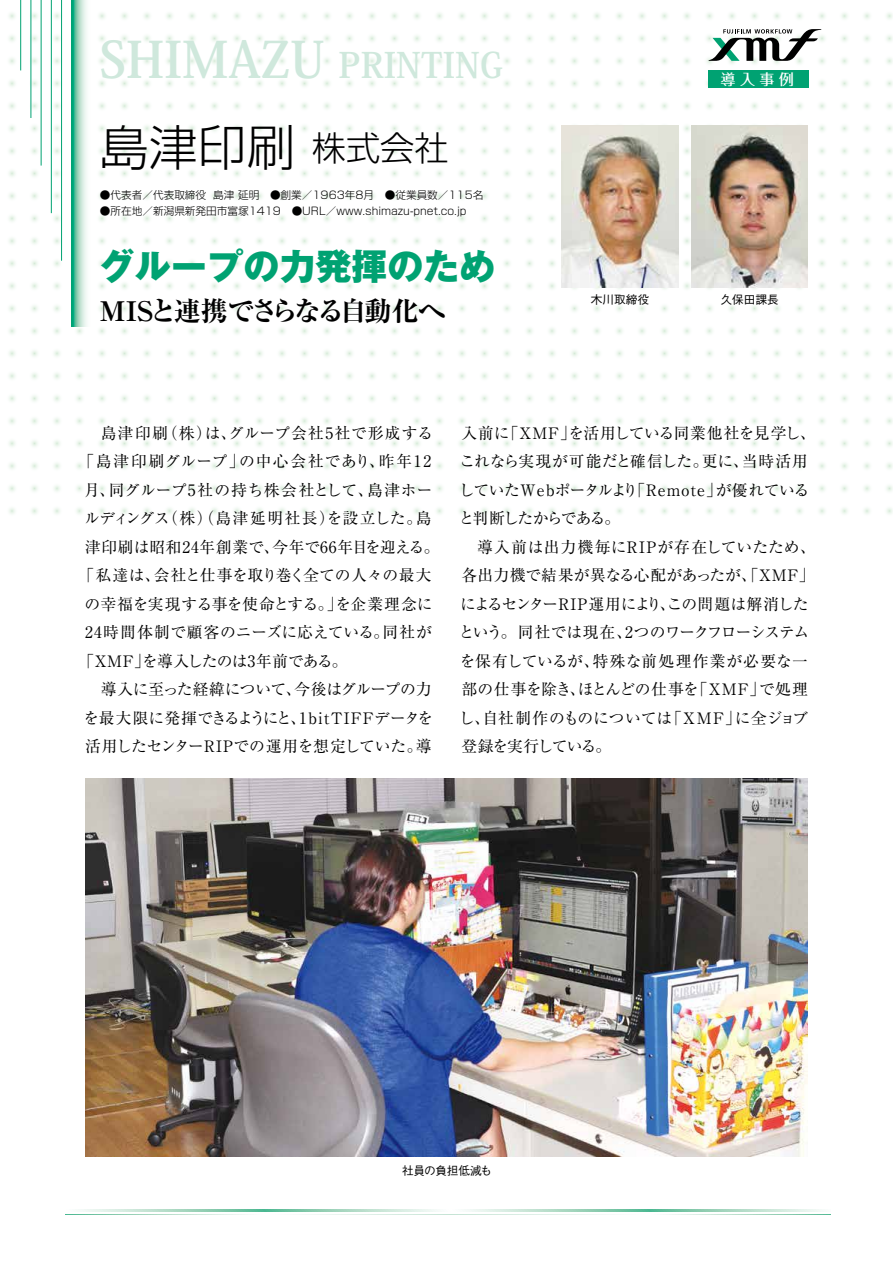
<style>
.page{position:relative;width:893px;height:1263px;background:#fff}
.page>*{position:absolute;margin:0;border:0;box-sizing:border-box;transform-origin:0 0}
.t1{font:300 48.9px "Shin Go Pro";color:#000}
.t2{font:800 36px "Gothic MB101 Pro";color:#00a272}
.t3{font:700 34.95px "Koz Min Pro";color:#cfe8dc}
.t4{font:700 expanded 27px "Ryumin Pro";letter-spacing:-.095em;color:#000}
.t5{font:15.75px/28.5px "Ryumin Pro";letter-spacing:.005em;color:#000}
.t6{font:15.75px/28.5px "Ryumin Pro";letter-spacing:-.02em;color:#000}
.t7{font:15.75px "Ryumin Pro";letter-spacing:-.025em;color:#000}
.t8{font:15.75px "Ryumin Pro";letter-spacing:.045em;color:#000}
.t9{font:15.75px "Ryumin Pro";letter-spacing:-.015em;color:#000}
.t10{font:15.75px "Ryumin Pro";letter-spacing:.09em;color:#000}
.t11{font:15.75px "Ryumin Pro";letter-spacing:.035em;color:#000}
.t12{font:15.75px "Ryumin Pro";letter-spacing:-.035em;color:#000}
.t13{font:15.75px "Ryumin Pro";letter-spacing:.03em;color:#000}
.t14{font:15.75px "Ryumin Pro";letter-spacing:.085em;color:#000}
.t15{font:500 15px "Folk Pro";color:#fff}
.t16{font:500 11.7px "Gothic BBB Pro";color:#000}
.t17{font:500 11.7px "Gothic BBB Pro";letter-spacing:-.03em;color:#000}
.t18{font:300 10.65px "Shin Go Pro";color:#000}
.s1{font-size:49.95px}
.s2{font-size:34.2px}
</style>
<div class="page">
<svg style="left:72px;top:0;width:15px;height:327px"></svg>
<hr style="left:61px;top:0;width:1px;height:261px;background:#00a272">
<hr style="left:51px;top:0;width:1px;height:213px;background:#00a272">
<hr style="left:41px;top:0;width:1px;height:166px;background:#00a272">
<hr style="left:31px;top:0;width:1px;height:118px;background:#00a272">
<hr style="left:20px;top:0;width:1px;height:70px;background:#00a272">
<div style="left:708px;top:70px;width:100px;height:18px;background:#00a272"></div>
<svg style="left:708px;top:29px;width:114px;height:32px"></svg>
<svg style="left:82px;top:1210px;width:739px;height:2px"></svg>
<svg style="left:66px;top:1214px;width:764px;height:1px"></svg>
<img style="left:692px;top:125px;width:116px;height:162px">
<img style="left:562px;top:125px;width:116px;height:162px">
<img style="left:85px;top:778px;width:723px;height:379px">
<h3 class="t3" style="left:100px;top:39px;width:405px"><span class="s1">SHIMAZU</span> PRINTING</h3>
<h1 class="t1" style="left:100px;top:108px;width:350px">島津印刷 <span class="s2">株式会社</span></h1>
<p class="t18" style="left:100px;top:186px;width:385px">●代表者／代表取締役 島津 延明　●創業／1963年8月　●従業員数／115名</p>
<p class="t18" style="left:100px;top:202px;width:368px">●所在地／新潟県新発田市富塚1419　●URL／www.shimazu-pnet.co.jp</p>
<h2 class="t2" style="left:99px;top:236px;width:398px">グループの力発揮のため</h2>
<h3 class="t4" style="left:100px;top:290px;width:347px">MISと連携でさらなる自動化へ</h3>
<p class="t15" style="left:720px;top:67px;width:75px">導入事例</p>
<p class="t16" style="left:591px;top:290px;width:60px">木川取締役</p>
<p class="t16" style="left:721px;top:290px;width:60px">久保田課長</p>
<p class="t14" style="left:101px;top:420px;width:334px">島津印刷（株）は、グループ会社5社で形成する</p>
<p class="t10" style="left:78px;top:449px;width:355px">「島津印刷グループ」の中心会社であり、昨年12</p>
<p class="t11" style="left:84px;top:477px;width:350px">月、同グループ5社の持ち株会社として、島津ホー</p>
<p class="t5" style="left:84px;top:503px;width:349px">ルディングス（株）（島津延明社長）を設立した。島</p>
<p class="t8" style="left:85px;top:534px;width:356px">津印刷は昭和24年創業で、今年で66年目を迎える。</p>
<p class="t5" style="left:78px;top:560px;width:355px">「私達は、会社と仕事を取り巻く全ての人々の最大</p>
<p class="t12" style="left:84px;top:591px;width:350px">の幸福を実現する事を使命とする。」を企業理念に</p>
<p class="t13" style="left:85px;top:620px;width:348px">24時間体制で顧客のニーズに応えている。同社が</p>
<p class="t7" style="left:78px;top:648px;width:271px">「XMF」を導入したのは3年前である。</p>
<p class="t7" style="left:101px;top:677px;width:333px">導入に至った経緯について、今後はグループの力</p>
<p class="t5" style="left:83px;top:703px;width:351px">を最大限に発揮できるようにと、1bitTIFFデータを</p>
<p class="t9" style="left:85px;top:734px;width:348px">活用したセンターRIPでの運用を想定していた。導</p>
<p class="t6" style="left:459px;top:417px;width:359px">入前に「XMF」を活用している同業他社を見学し、これなら実現が可能だと確信した。更に、当時活用していたWebポータルより「Remote」が優れていると判断したからである。</p>
<p class="t5" style="left:459px;top:532px;width:359px;text-indent:18px">導入前は出力機毎にRIPが存在していたため、各出力機で結果が異なる心配があったが、「XMF」によるセンターRIP運用により、この問題は解消したという。 同社では現在、2つのワークフローシステムを保有しているが、特殊な前処理作業が必要な一部の仕事を除き、ほとんどの仕事を「XMF」で処理し、自社制作のものについては「XMF」に全ジョブ登録を実行している。</p>
<p class="t17" style="left:402px;top:1162px;width:91px">社員の負担低減も</p>
</div>
